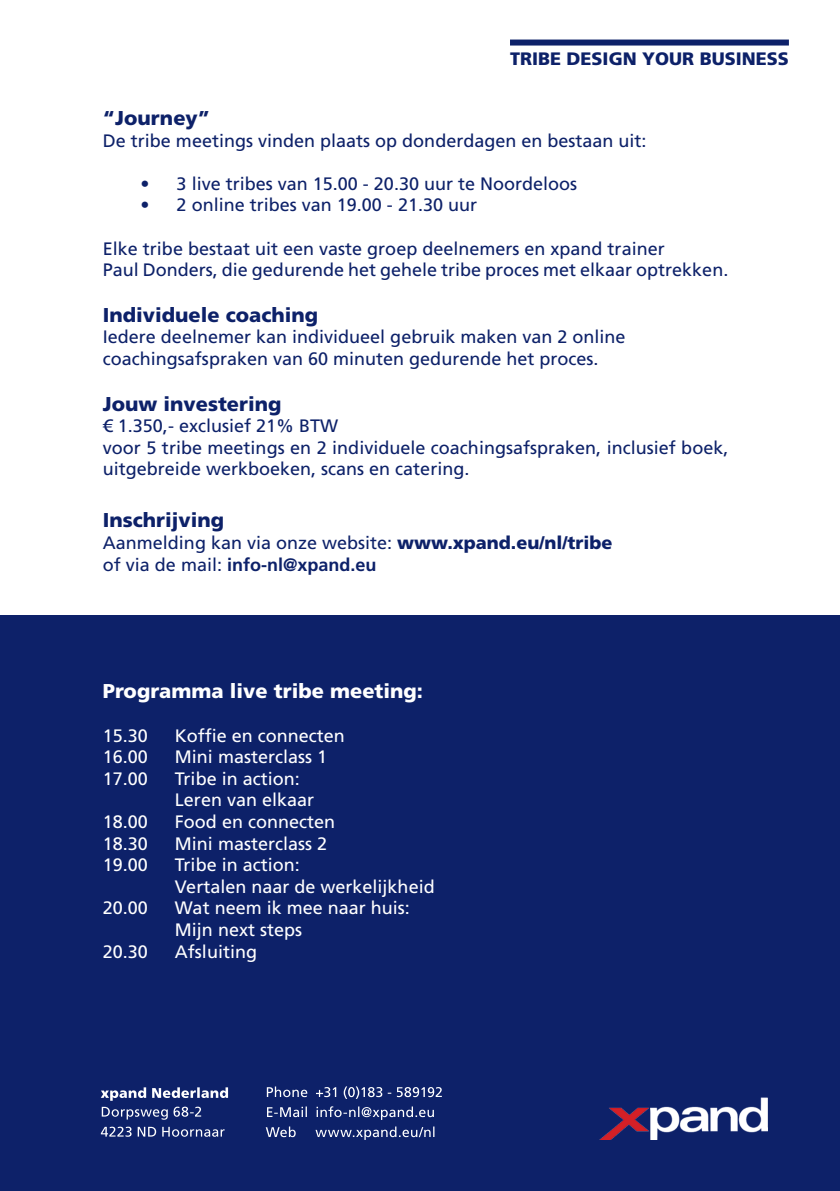
<style>
.page{position:relative;width:840px;height:1191px;background:#fff}
.page>*{position:absolute;margin:0;border:0;box-sizing:border-box;transform-origin:0 0}
.t1{font:900 20px "Frutiger LT Std";color:#0d2169}
.t2{font:900 20px "Frutiger LT Std";color:#fff}
.t3{font:18px/21.6px "Frutiger LT Std";color:#0d2169}
.t4{font:18px/21.6px "Frutiger LT Std";color:#fff}
.t5{font:900 18px "Frutiger LT Std";color:#0d2169}
.s1{font-weight:900}
.s2{font-weight:700}
</style>
<div class="page">
<div style="left:0;top:615px;width:839px;height:576px;background:#0d2169"></div>
<svg style="left:265px;top:1126px;width:169px;height:14px"></svg>
<svg style="left:267px;top:1106px;width:166px;height:14px"></svg>
<svg style="left:267px;top:1086px;width:174px;height:13px"></svg>
<svg style="left:101px;top:1126px;width:123px;height:10px"></svg>
<svg style="left:102px;top:1106px;width:99px;height:13px"></svg>
<svg style="left:101px;top:1087px;width:127px;height:13px"></svg>
<img style="left:599px;top:1097px;width:168px;height:43px">
<div style="left:509px;top:40px;width:279px;height:6px;background:#0d2169"></div>
<p class="t5" style="left:509px;top:47px;width:280px">TRIBE DESIGN YOUR BUSINESS</p>
<p class="t1" style="left:103px;top:106px;width:109px">“Journey”</p>
<p class="t3" style="left:103px;top:130px;width:545px">De tribe meetings vinden plaats op donderdagen en bestaan uit:</p>
<p class="t3" style="left:140px;top:173px;width:438px">• 3 live tribes van 15.00 - 20.30 uur te Noordeloos</p>
<p class="t3" style="left:140px;top:194px;width:338px">• 2 online tribes van 19.00 - 21.30 uur</p>
<p class="t3" style="left:103px;top:238px;width:626px">Elke tribe bestaat uit een vaste groep deelnemers en xpand trainer<br>Paul Donders, die gedurende het gehele tribe proces met elkaar optrekken.</p>
<p class="t1" style="left:103px;top:303px;width:217px">Individuele coaching</p>
<p class="t3" style="left:103px;top:326px;width:524px">Iedere deelnemer kan individueel gebruik maken van 2 online coachingsafspraken van 60 minuten gedurende het proces.</p>
<p class="t1" style="left:103px;top:391px;width:180px">Jouw investering</p>
<p class="t3" style="left:103px;top:415px;width:626px">€ 1.350,- exclusief 21% BTW<br>voor 5 tribe meetings en 2 individuele coachingsafspraken, inclusief boek, uitgebreide werkboeken, scans en catering.</p>
<p class="t1" style="left:103px;top:508px;width:123px">Inschrijving</p>
<p class="t3" style="left:103px;top:532px;width:511px">Aanmelding kan via onze website: <span class="s1">www.xpand.eu/nl/tribe </span>of via de mail: <span class="s2">info-nl@xpand.eu</span></p>
<p class="t2" style="left:103px;top:679px;width:321px">Programma live tribe meeting:</p>
<p class="t4" style="left:103px;top:724px;width:47px">15.30</p>
<p class="t4" style="left:175px;top:724px;width:171px">Koffie en connecten</p>
<p class="t4" style="left:103px;top:746px;width:47px">16.00</p>
<p class="t4" style="left:175px;top:746px;width:154px">Mini masterclass 1</p>
<p class="t4" style="left:103px;top:768px;width:47px">17.00</p>
<p class="t4" style="left:175px;top:768px;width:141px">Tribe in action:<br>Leren van elkaar</p>
<p class="t4" style="left:103px;top:811px;width:47px">18.00</p>
<p class="t4" style="left:175px;top:811px;width:162px">Food en connecten</p>
<p class="t4" style="left:103px;top:832px;width:47px">18.30</p>
<p class="t4" style="left:175px;top:832px;width:154px">Mini masterclass 2</p>
<p class="t4" style="left:103px;top:854px;width:47px">19.00</p>
<p class="t4" style="left:175px;top:854px;width:261px">Tribe in action:<br>Vertalen naar de werkelijkheid</p>
<p class="t4" style="left:103px;top:897px;width:47px">20.00</p>
<p class="t4" style="left:175px;top:897px;width:236px">Wat neem ik mee naar huis:<br>Mijn next steps</p>
<p class="t4" style="left:103px;top:940px;width:47px">20.30</p>
<p class="t4" style="left:175px;top:940px;width:84px">Afsluiting</p>
</div>
